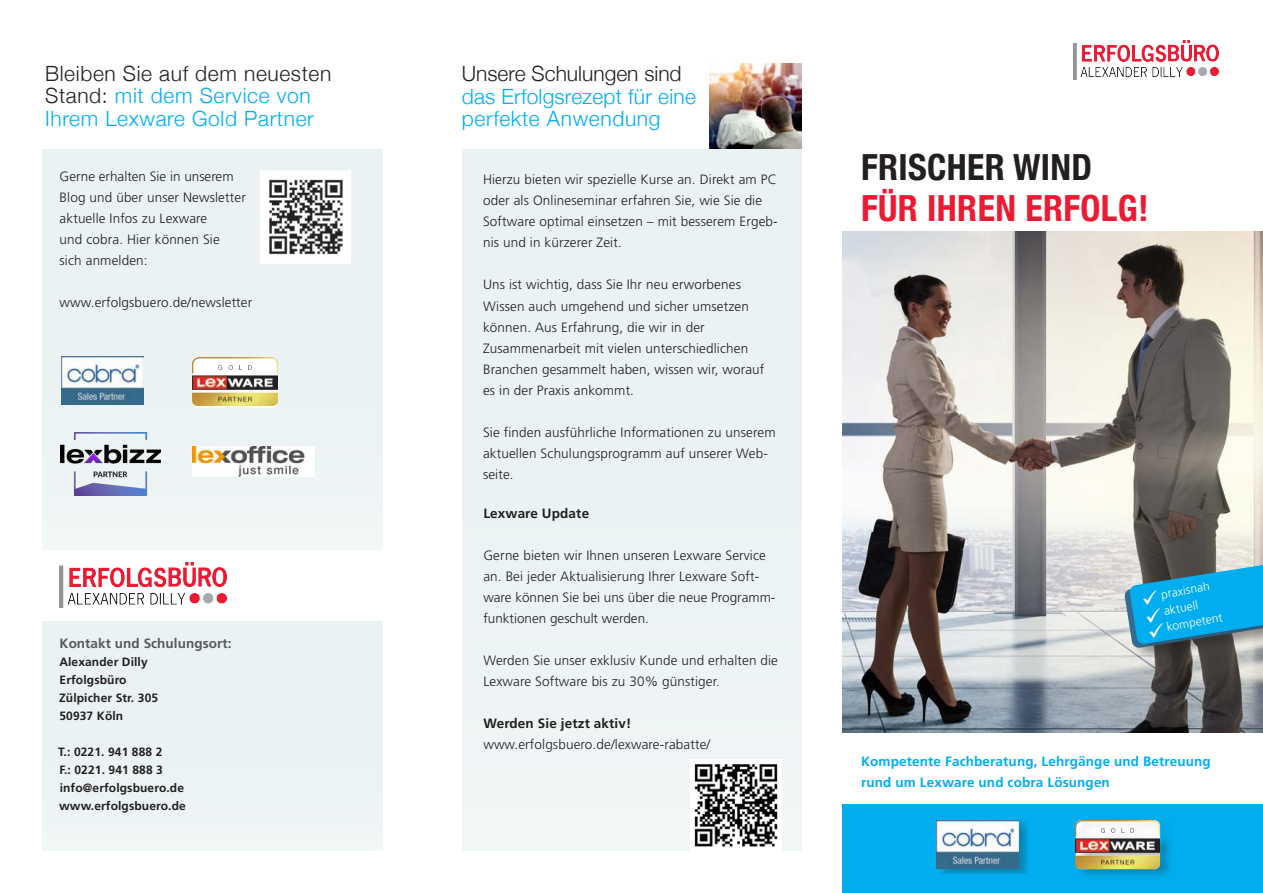
<style>
.page{position:relative;width:1263px;height:893px;background:#fff}
.page>*{position:absolute;margin:0;border:0;box-sizing:border-box;transform-origin:0 0}
.Headline_Titel_rom{font:700 condensed 36px "Helvetica Neue";letter-spacing:.01em;color:#ed1a33}
.Headline_Titel_rom-2{font:700 condensed 36px "Helvetica Neue";letter-spacing:.01em;color:#231f20}
.Headline_light_14{font:300 21px/22.5px "Helvetica Neue";letter-spacing:.01em;color:#00aeef}
.Headline_light_14-2{font:300 21px/22.5px "Helvetica Neue";letter-spacing:.03em;color:#231f20}
.Headline_light_14-3{font:300 21px "Helvetica Neue";letter-spacing:.03em;color:#00aeef}
.Copy_light_9pt{font:300 13.5px/21px "Frutiger LT Com";letter-spacing:.01em;color:#231f20}
.Copy_light_9pt-2{font:700 13.5px/21px "Frutiger LT Com";letter-spacing:.01em;color:#00aeef}
.Copy_light_9pt-3{font:700 13.5px "Frutiger LT Com";letter-spacing:.01em;color:#231f20}
.Copy_light_9pt-4{font:700 13.5px "Frutiger LT Com";letter-spacing:.005em;color:#57585a}
.Copy_light_9pt-5{font:700 12px "Frutiger LT Com";letter-spacing:.01em;color:#231f20}
.copy{font:300 12px "Frutiger LT Com";color:#fff}
.s1{color:#00aeef}
.s2{color:#231f20}
</style>
<div class="page">
<img style="left:842px;top:232px;width:421px;height:501px">
<img style="left:1073px;top:40px;width:146px;height:39px">
<div style="left:842px;top:804px;width:421px;height:89px;background:#00aeef"></div>
<div style="left:935px;top:820px;width:92px;height:54px;background:#231f20;opacity:.31"></div>
<img style="left:936px;top:820px;width:82px;height:49px">
<div style="left:1074px;top:819px;width:101px;height:62px;background:#231f20;opacity:.31"></div>
<img style="left:1075px;top:820px;width:85px;height:48px">
<div style="left:1132px;top:565px;width:131px;height:97px;background:#231f20;opacity:.2"></div>
<div style="left:462px;top:149px;width:340px;height:701px;background:#eaf2f3"></div>
<img style="left:710px;top:64px;width:92px;height:85px">
<div style="left:42px;top:149px;width:340px;height:400px;background:#eaf2f3"></div>
<div style="left:42px;top:621px;width:340px;height:229px;background:#eaf2f3"></div>
<img style="left:60px;top:563px;width:167px;height:44px">
<img style="left:260px;top:171px;width:90px;height:93px">
<img style="left:690px;top:759px;width:91px;height:91px">
<img style="left:62px;top:356px;width:82px;height:49px">
<svg style="left:193px;top:359px;width:84px;height:49px"></svg>
<img style="left:193px;top:357px;width:84px;height:48px">
<img style="left:60px;top:433px;width:100px;height:63px">
<img style="left:192px;top:447px;width:123px;height:30px">
<svg style="left:1124px;top:561px;width:139px;height:87px;background:#2b9dc7"></svg>
<p class="Headline_light_14-2" style="left:45px;top:60px;width:288px">Bleiben Sie auf dem neuesten<br>Stand: <span class="s1">mit dem Service von</span></p>
<p class="Headline_light_14-3" style="left:45px;top:101px;width:270px">Ihrem Lexware Gold Partner</p>
<p class="Copy_light_9pt" style="left:60px;top:166px;width:188px">Gerne erhalten Sie in unserem<br>Blog und über unser Newsletter aktuelle Infos zu Lexware</p>
<p class="Copy_light_9pt" style="left:60px;top:229px;width:162px">und cobra. Hier können Sie</p>
<p class="Copy_light_9pt" style="left:60px;top:250px;width:90px">sich anmelden:</p>
<p class="Copy_light_9pt" style="left:60px;top:292px;width:194px">www.erfolgsbuero.de/newsletter</p>
<p class="Copy_light_9pt-4" style="left:60px;top:635px;width:173px">Kontakt und Schulungsort:</p>
<p class="Copy_light_9pt-5" style="left:59px;top:655px;width:90px">Alexander Dilly</p>
<p class="Copy_light_9pt-5" style="left:60px;top:673px;width:68px">Erfolgsbüro</p>
<p class="Copy_light_9pt-5" style="left:59px;top:691px;width:100px">Zülpicher Str. 305</p>
<p class="Copy_light_9pt-5" style="left:59px;top:709px;width:65px">50937 Köln</p>
<p class="Copy_light_9pt-5" style="left:58px;top:745px;width:106px">T.: 0221. 941 888 2</p>
<p class="Copy_light_9pt-5" style="left:60px;top:763px;width:105px">F.: 0221. 941 888 3</p>
<p class="Copy_light_9pt-5" style="left:60px;top:781px;width:126px">info@erfolgsbuero.de</p>
<p class="Copy_light_9pt-5" style="left:59px;top:799px;width:128px">www.erfolgsbuero.de</p>
<p class="Headline_light_14" style="left:462px;top:61px;width:235px"><span class="s2">Unsere Schulungen sind </span>das Erfolgsrezept für eine perfekte Anwendung</p>
<p class="Copy_light_9pt" style="left:483px;top:169px;width:295px">Hierzu bieten wir spezielle Kurse an. Direkt am PC</p>
<p class="Copy_light_9pt" style="left:483px;top:190px;width:281px">oder als Onlineseminar erfahren Sie, wie Sie die</p>
<p class="Copy_light_9pt" style="left:483px;top:211px;width:296px">Software optimal einsetzen – mit besserem Ergeb&shy;nis und in kürzerer Zeit.</p>
<p class="Copy_light_9pt" style="left:483px;top:274px;width:259px">Uns ist wichtig, dass Sie Ihr neu erworbenes</p>
<p class="Copy_light_9pt" style="left:483px;top:295px;width:267px">Wissen auch umgehend und sicher umsetzen</p>
<p class="Copy_light_9pt" style="left:483px;top:316px;width:223px">können. Aus Erfahrung, die wir in der</p>
<p class="Copy_light_9pt" style="left:483px;top:337px;width:267px">Zusammenarbeit mit vielen unterschiedlichen</p>
<p class="Copy_light_9pt" style="left:483px;top:358px;width:283px">Branchen gesammelt haben, wissen wir, worauf</p>
<p class="Copy_light_9pt" style="left:483px;top:379px;width:152px">es in der Praxis ankommt.</p>
<p class="Copy_light_9pt" style="left:483px;top:421px;width:294px">Sie finden ausführliche Informationen zu unserem aktuellen Schulungsprogramm auf unserer Web&shy;seite.</p>
<p class="Copy_light_9pt-3" style="left:483px;top:505px;width:107px">Lexware Update</p>
<p class="Copy_light_9pt" style="left:483px;top:545px;width:294px">Gerne bieten wir Ihnen unseren Lexware Service an. Bei jeder Aktualisierung Ihrer Lexware Soft&shy;ware können Sie bei uns über die neue Programm&shy;funktionen geschult werden.</p>
<p class="Copy_light_9pt" style="left:483px;top:650px;width:296px">Werden Sie unser exklusiv Kunde und erhalten die</p>
<p class="Copy_light_9pt" style="left:483px;top:671px;width:238px">Lexware Software bis zu 30% günstiger.</p>
<p class="Copy_light_9pt-3" style="left:483px;top:715px;width:150px">Werden Sie jetzt aktiv!</p>
<p class="Copy_light_9pt" style="left:483px;top:734px;width:229px">www.erfolgsbuero.de/lexware-rabatte/</p>
<p class="Headline_Titel_rom-2" style="left:861px;top:137px;width:232px">FRISCHER WIND</p>
<p class="Headline_Titel_rom" style="left:861px;top:178px;width:289px">FÜR IHREN ERFOLG!</p>
<p class="copy" style="left:1160px;top:588px;width:51px;rotate:-10deg">praxisnah</p>
<p class="copy" style="left:1163px;top:604px;width:36px;rotate:-10deg">aktuell</p>
<p class="copy" style="left:1165px;top:620px;width:58px;rotate:-10deg">kompetent</p>
<p class="Copy_light_9pt-2" style="left:861px;top:751px;width:351px">Kompetente Fachberatung, Lehrgänge und Betreuung rund um Lexware und cobra Lösungen</p>
</div>
